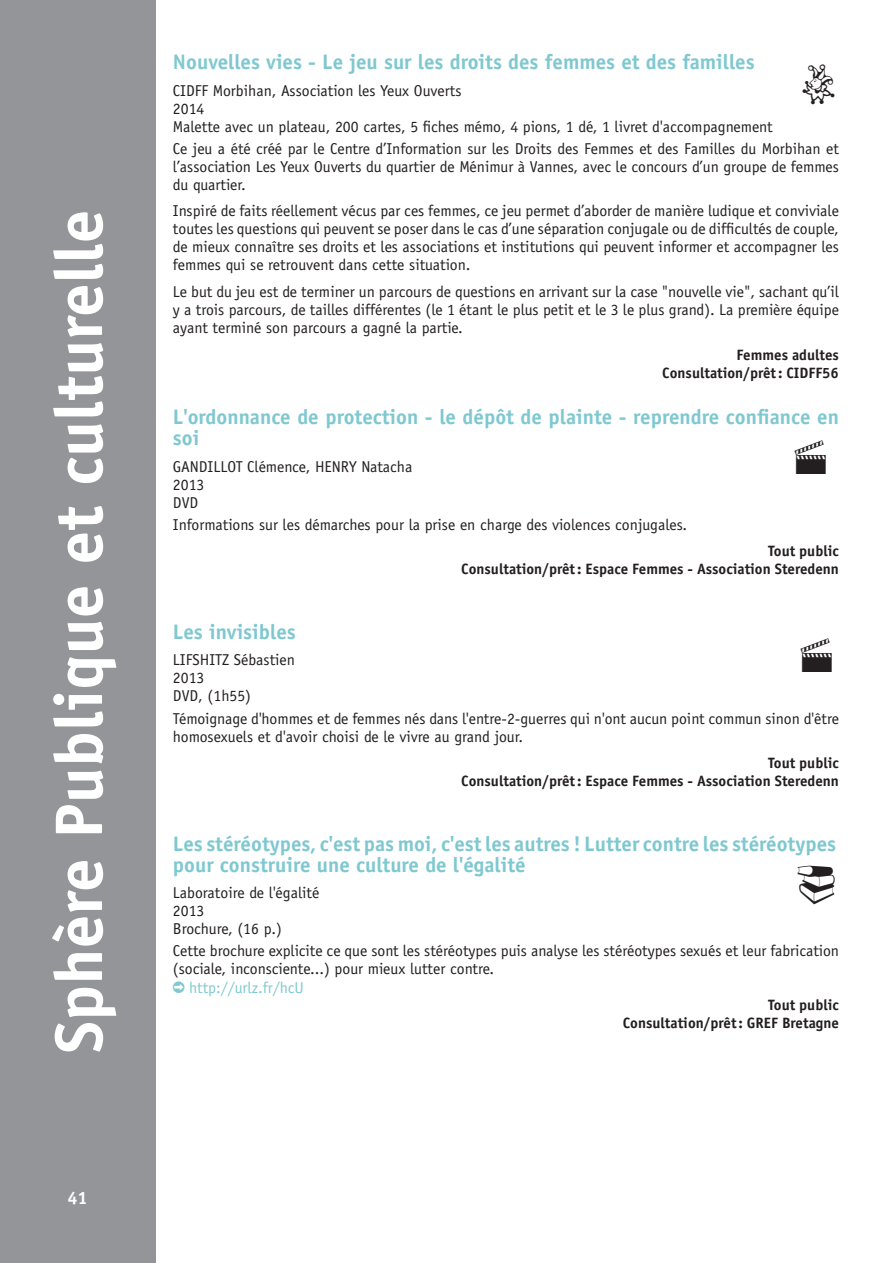
<style>
.page{position:relative;width:893px;height:1263px;background:#fff}
.page>*{position:absolute;margin:0;border:0;box-sizing:border-box;transform-origin:0 0}
.t1{font:700 67.5px "Officina Sans Std";color:#fff}
.t2{font:45px "Webdings";color:#231f20}
.t3{font:45px "Game Pi LT Std English Cards";color:#231f20}
.reference_livre1{font:700 21px/21px "Officina Sans Std";color:#7fc8d0}
.t4{font:700 18px "Officina Sans Std";color:#fff}
.reference_livre1-2{font:15.75px/18px "Officina Sans Std";color:#231f20;text-align:justify}
.reference_livre1-3{font:15.75px "Officina Sans Std";color:#7fc8d0}
.consultation{font:700 15px/18px "Officina Sans Std";color:#231f20;text-align:right}
</style>
<div class="page">
<div style="left:0;top:0;width:155px;height:1263px;background:#939598"></div>
<h1 class="t1" style="left:37px;top:1053px;width:845px;rotate:-90deg">Sphère Publique et culturelle</h1>
<h1 class="t1" style="left:37px;top:931px;width:601px;rotate:-90deg">Sphère Relationnelle</h1>
<p class="t4" style="left:68px;top:1186px;width:22px">41</p>
<p class="reference_livre1" style="left:173px;top:51px;width:583px">Nouvelles vies - Le jeu sur les droits des femmes et des familles</p>
<p class="reference_livre1-2" style="left:173px;top:81px;width:290px">CIDFF Morbihan, Association les Yeux Ouverts</p>
<p class="reference_livre1-2" style="left:173px;top:99px;width:33px">2014</p>
<p class="reference_livre1-2" style="left:173px;top:117px;width:601px">Malette avec un plateau, 200 cartes, 5 fiches mémo, 4 pions, 1 dé, 1 livret d'accompagnement</p>
<p class="reference_livre1-2" style="left:173px;top:140px;width:668px">Ce jeu a été créé par le Centre d’Information sur les Droits des Femmes et des Familles du Morbihan et l’association Les Yeux Ouverts du quartier de Ménimur à Vannes, avec le concours d’un groupe de femmes du quartier.</p>
<p class="reference_livre1-2" style="left:173px;top:202px;width:667px">Inspiré de faits réellement vécus par ces femmes, ce jeu permet d’aborder de manière ludique et conviviale toutes les questions qui peuvent se poser dans le cas d’une séparation conjugale ou de difficultés de couple, de mieux connaître ses droits et les associations et institutions qui peuvent informer et accompagner les femmes qui se retrouvent dans cette situation.</p>
<p class="reference_livre1-2" style="left:173px;top:283px;width:668px">Le but du jeu est de terminer un parcours de questions en arrivant sur la case "nouvelle vie", sachant qu’il y a trois parcours, de tailles différentes (le 1 étant le plus petit et le 3 le plus grand). La première équipe ayant terminé son parcours a gagné la partie.</p>
<p class="consultation" style="left:662px;top:345px;width:178px">Femmes adultes<br>Consultation/prêt: CIDFF56</p>
<p class="reference_livre1" style="left:173px;top:406px;width:668px">L'ordonnance de protection - le dépôt de plainte - reprendre confiance en soi</p>
<p class="reference_livre1-2" style="left:173px;top:457px;width:241px">GANDILLOT Clémence, HENRY Natacha</p>
<p class="reference_livre1-2" style="left:173px;top:475px;width:33px">2013</p>
<p class="reference_livre1-2" style="left:173px;top:493px;width:27px">DVD</p>
<p class="reference_livre1-2" style="left:173px;top:515px;width:516px">Informations sur les démarches pour la prise en charge des violences conjugales.</p>
<p class="consultation" style="left:461px;top:542px;width:379px">Tout public<br>Consultation/prêt: Espace Femmes - Association Steredenn</p>
<p class="t3" style="left:818px;top:60px;width:22px">•</p>
<p class="t2" style="left:788px;top:438px;width:46px">•</p>
<p class="reference_livre1" style="left:173px;top:621px;width:124px">Les invisibles</p>
<p class="reference_livre1-2" style="left:173px;top:651px;width:123px">LIFSHITZ Sébastien</p>
<p class="reference_livre1-2" style="left:173px;top:669px;width:33px">2013</p>
<p class="reference_livre1-2" style="left:173px;top:687px;width:80px">DVD, (1h55)</p>
<p class="reference_livre1-2" style="left:173px;top:709px;width:668px">Témoignage d'hommes et de femmes nés dans l'entre-2-guerres qui n'ont aucun point commun sinon d'être homosexuels et d'avoir choisi de le vivre au grand jour.</p>
<p class="consultation" style="left:461px;top:754px;width:379px">Tout public<br>Consultation/prêt: Espace Femmes - Association Steredenn</p>
<p class="t2" style="left:794px;top:636px;width:46px">•</p>
<p class="reference_livre1" style="left:173px;top:833px;width:665px">Les stéréotypes, c'est pas moi, c'est les autres ! Lutter contre les stéréotypes pour construire une culture de l'égalité</p>
<p class="reference_livre1-2" style="left:173px;top:884px;width:148px">Laboratoire de l'égalité</p>
<p class="reference_livre1-2" style="left:173px;top:902px;width:33px">2013</p>
<p class="reference_livre1-2" style="left:173px;top:920px;width:111px">Brochure, (16 p.)</p>
<p class="reference_livre1-2" style="left:173px;top:942px;width:668px">Cette brochure explicite ce que sont les stéréotypes puis analyse les stéréotypes sexués et leur fabrication (sociale, inconsciente...) pour mieux lutter contre.</p>
<p class="reference_livre1-3" style="left:189px;top:978px;width:116px">http://urlz.fr/hcU</p>
<p class="consultation" style="left:623px;top:996px;width:218px">Tout public<br>Consultation/prêt: GREF Bretagne</p>
</div>
